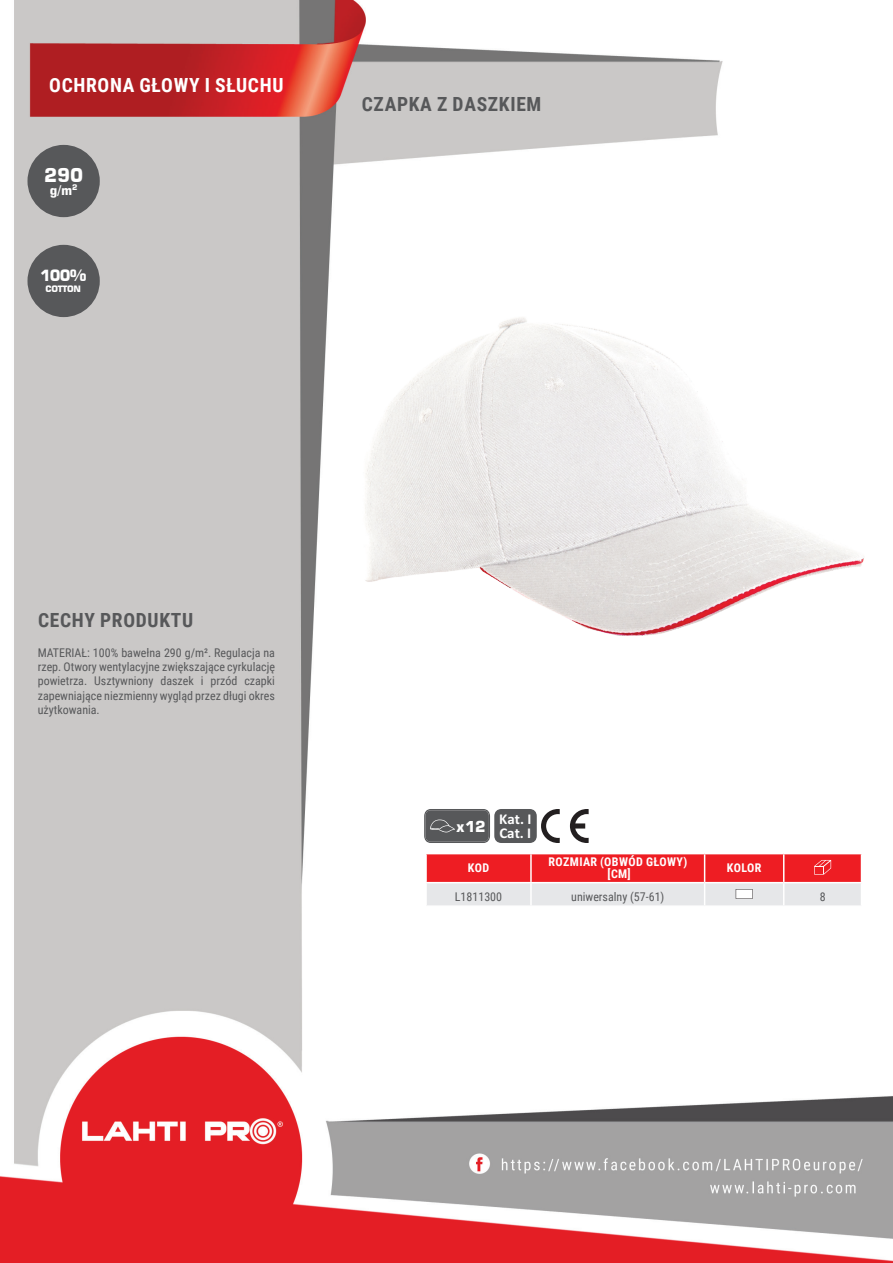
<style>
.page{position:relative;width:893px;height:1263px;background:#fff}
.page>*{position:absolute;margin:0;border:0;box-sizing:border-box;transform-origin:0 0}
.t1{font:700 19.5px "Roboto Condensed";letter-spacing:.035em;color:#57585a}
.t2{font:700 19.5px "Roboto Condensed";letter-spacing:.035em;color:#fff}
.t3{font:700 18.75px "Square 721 BT";color:#fff}
.t4{font:700 15.45px "Square 721 BT";color:#fff}
.t5{font:700 15px/13.8px "Calibri Profix";color:#fff}
.t6{font:700 15px "Square 721 BT";color:#fff}
.t7{font:700 13.05px "Square 721 BT";color:#fff}
.t8{font:12px/14.4px "Roboto Condensed";color:#57585a;text-align:justify}
.t9{font:700 12px/12px "Roboto Condensed";letter-spacing:.035em;color:#fff;text-align:center}
.t10{font:700 8.85px "Square 721 BT";letter-spacing:-.05em;color:#fff}
</style>
<div class="page">
<img style="left:0;top:0;width:893px;height:1263px">
<div style="left:27px;top:145px;width:73px;height:72px;background:#57585a;border-radius:50%"></div>
<div style="left:27px;top:245px;width:73px;height:72px;background:#57585a;border-radius:50%"></div>
<img style="left:361px;top:317px;width:503px;height:318px">
<hr style="left:425px;top:854px;width:2px;height:28px;background:#fff">
<hr style="left:425px;top:883px;width:2px;height:22px;background:#fff">
<hr style="left:425px;top:853px;width:106px;height:1px;background:#fff">
<hr style="left:425px;top:882px;width:106px;height:1px;background:#fff">
<hr style="left:425px;top:905px;width:106px;height:2px;background:#fff">
<hr style="left:531px;top:905px;width:174px;height:2px;background:#fff">
<hr style="left:705px;top:905px;width:79px;height:2px;background:#fff">
<hr style="left:784px;top:905px;width:78px;height:2px;background:#fff">
<svg style="left:426px;top:853px;width:436px;height:53px;background:#ec8185"></svg>
<svg style="left:424px;top:809px;width:66px;height:34px;background:#606163"></svg>
<div style="left:494px;top:809px;width:43px;height:34px;background:#57585a;border-radius:7px"></div>
<svg style="left:570px;top:809px;width:19px;height:34px"></svg>
<svg style="left:541px;top:809px;width:19px;height:34px"></svg>
<h1 class="t2" style="left:49px;top:71px;width:236px">OCHRONA GŁOWY I SŁUCHU</h1>
<h2 class="t3" style="left:44px;top:163px;width:41px">290</h2>
<p class="t7" style="left:50px;top:182px;width:29px">g/m<sup>2</sup></p>
<p class="t4" style="left:40px;top:266px;width:48px">100%</p>
<p class="t10" style="left:46px;top:284px;width:37px">COTTON</p>
<h1 class="t1" style="left:362px;top:91px;width:181px">CZAPKA Z DASZKIEM</h1>
<h1 class="t1" style="left:38px;top:607px;width:157px">CECHY PRODUKTU</h1>
<p class="t8" style="left:38px;top:645px;width:239px">MATERIAŁ: 100% bawełna 290 g/m². Regulacja na rzep. Otwory wentylacyjne zwiększające cyrkulację powietrza. Usztywniony daszek i przód czapki zapewniające niezmienny wygląd przez długi okres użytkowania.</p>
<p class="t6" style="left:456px;top:817px;width:31px">x12</p>
<p class="t5" style="left:499px;top:811px;width:34px">Kat. I<br>Cat. I</p>
<p class="t9" style="left:468px;top:862px;width:23px">KOD</p>
<p class="t9" style="left:548px;top:856px;width:140px">ROZMIAR (OBWÓD GŁOWY) [CM]</p>
<p class="t9" style="left:727px;top:862px;width:36px">KOLOR</p>
<p class="t8" style="left:455px;top:889px;width:49px">L1811300</p>
<p class="t8" style="left:571px;top:889px;width:95px">uniwersalny (57-61)</p>
<p class="t8" style="left:820px;top:889px;width:7px">8</p>
</div>
